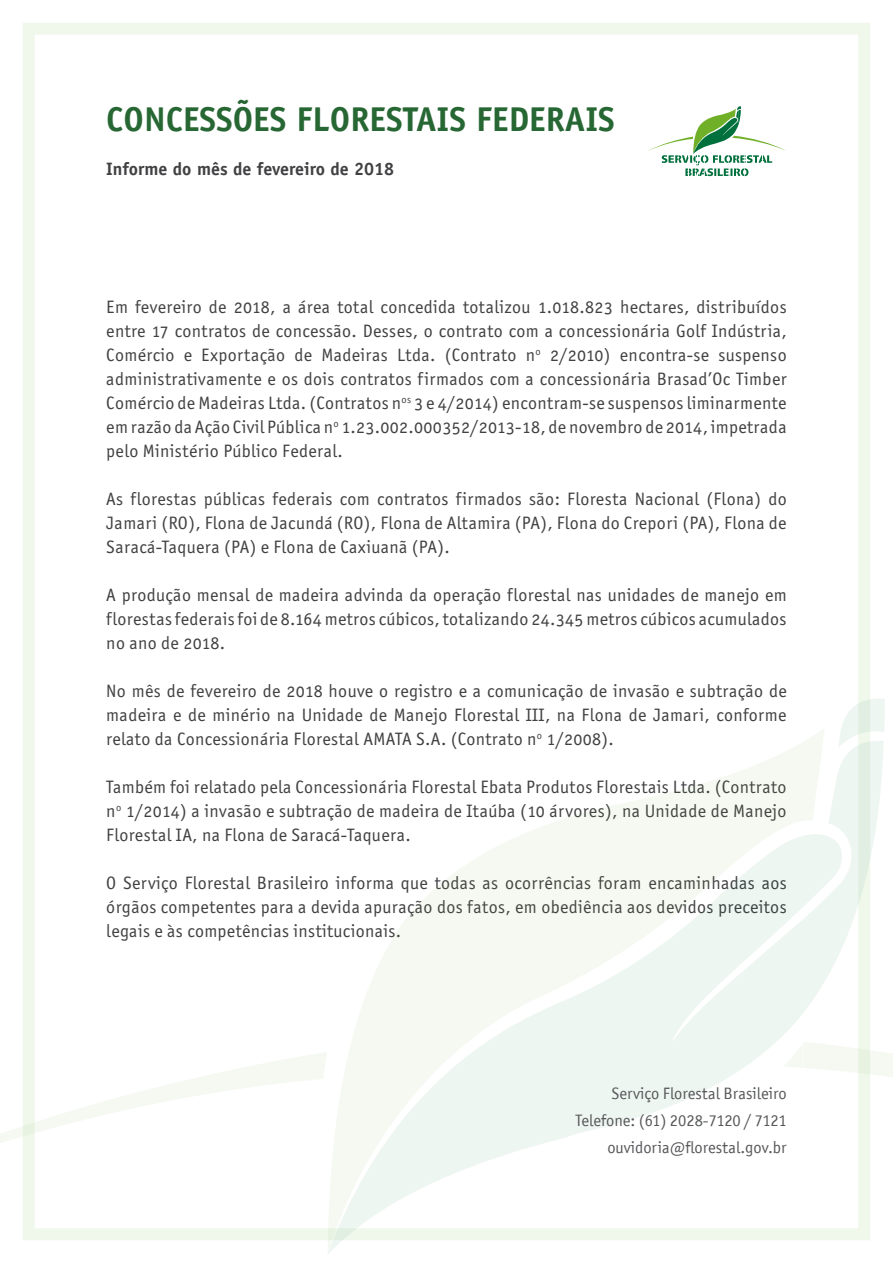
<style>
.page{position:relative;width:893px;height:1263px;background:#fff}
.page>*{position:absolute;margin:0;border:0;box-sizing:border-box;transform-origin:0 0}
.t1{font:700 34.5px "Officina Sans";color:#276733}
.t2{font:18px/24px "Officina San ITC Book OS";letter-spacing:.02em;color:#414042;text-align:justify}
.t3{font:700 18px "Officina Sans";color:#414042}
.t4{font:16.5px/27px "Officina San ITC";color:#58595b;text-align:right}
</style>
<div class="page">
<svg style="left:648px;top:106px;width:138px;height:70px"></svg>
<svg style="left:0;top:728px;width:893px;height:526px"></svg>
<h1 class="t1" style="left:106px;top:98px;width:510px">CONCESSÕES FLORESTAIS FEDERAIS</h1>
<p class="t3" style="left:106px;top:157px;width:289px">Informe do mês de fevereiro de 2018</p>
<p class="t2" style="left:106px;top:295px;width:682px">Em fevereiro de 2018, a área total concedida totalizou 1.018.823 hectares, distribuídos entre 17 contratos de concessão. Desses, o contrato com a concessionária Golf Indústria, Comércio e Exportação de Madeiras Ltda. (Contrato n<sup>o</sup> 2/2010) encontra-se suspenso administrativamente e os dois contratos firmados com a concessionária Brasad’Oc Timber Comércio de Madeiras Ltda. (Contratos n<sup>os</sup> 3 e 4/2014) encontram-se suspensos liminarmente em razão da Ação Civil Pública n<sup>o</sup> 1.23.002.000352/2013-18, de novembro de 2014, impetrada pelo Ministério Público Federal.</p>
<p class="t2" style="left:106px;top:487px;width:682px">As florestas públicas federais com contratos firmados são: Floresta Nacional (Flona) do Jamari (RO), Flona de Jacundá (RO), Flona de Altamira (PA), Flona do Crepori (PA), Flona de Saracá-Taquera (PA) e Flona de Caxiuanã (PA).</p>
<p class="t2" style="left:106px;top:583px;width:682px">A produção mensal de madeira advinda da operação florestal nas unidades de manejo em florestas federais foi de 8.164 metros cúbicos, totalizando 24.345 metros cúbicos acumulados no ano de 2018.</p>
<p class="t2" style="left:106px;top:679px;width:682px">No mês de fevereiro de 2018 houve o registro e a comunicação de invasão e subtração de madeira e de minério na Unidade de Manejo Florestal III, na Flona de Jamari, conforme relato da Concessionária Florestal AMATA S.A. (Contrato n<sup>o</sup> 1/2008).</p>
<p class="t2" style="left:106px;top:775px;width:682px">Também foi relatado pela Concessionária Florestal Ebata Produtos Florestais Ltda. (Contrato n<sup>o</sup> 1/2014) a invasão e subtração de madeira de Itaúba (10 árvores), na Unidade de Manejo Florestal IA, na Flona de Saracá-Taquera.</p>
<p class="t2" style="left:106px;top:871px;width:682px">O Serviço Florestal Brasileiro informa que todas as ocorrências foram encaminhadas aos órgãos competentes para a devida apuração dos fatos, em obediência aos devidos preceitos legais e às competências institucionais.</p>
<p class="t4" style="left:576px;top:1080px;width:213px">Serviço Florestal Brasileiro<br>Telefone: (61) 2028-7120 / 7121 ouvidoria@florestal.gov.br</p>
</div>
